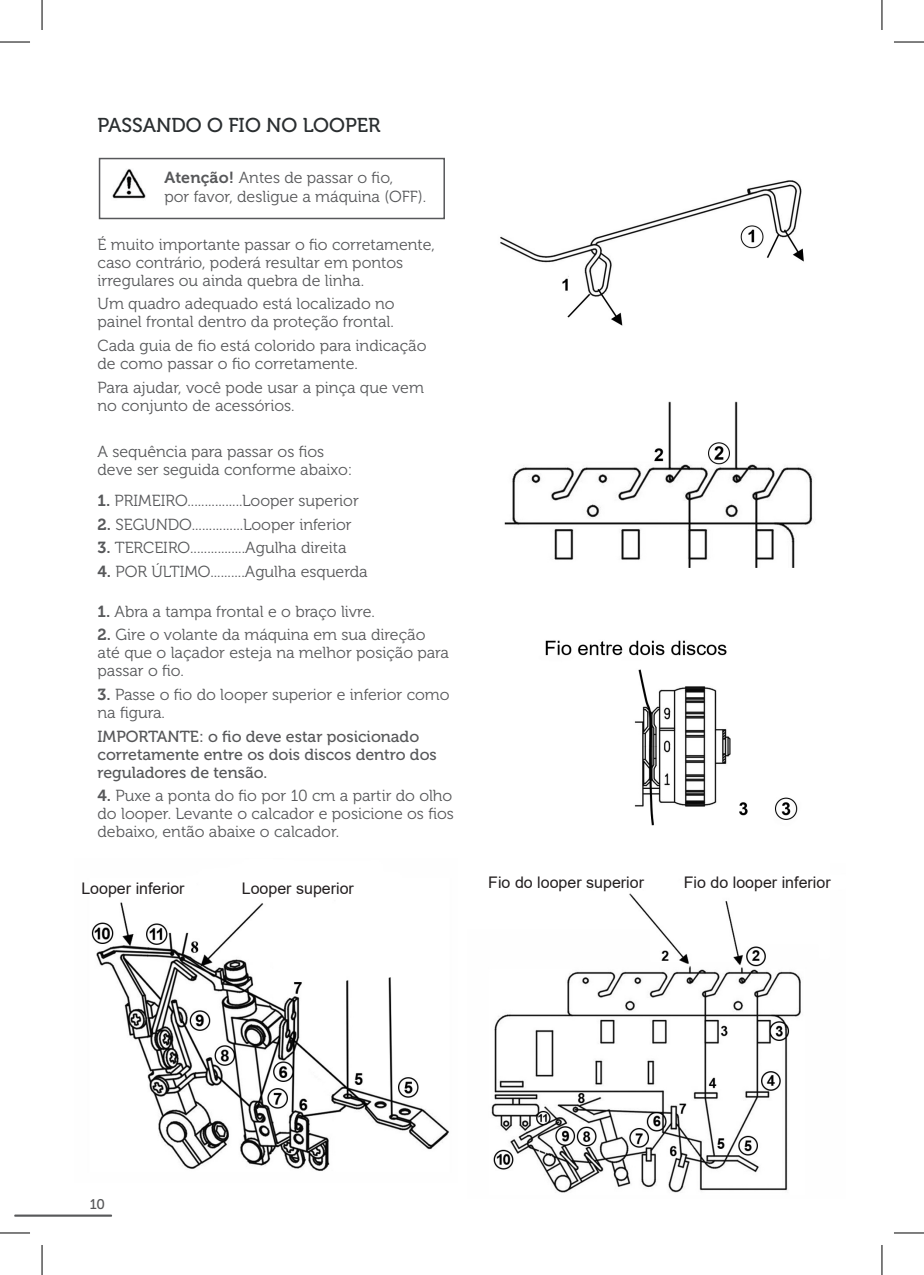
<style>
.page{position:relative;width:924px;height:1275px;background:#fff}
.page>*{position:absolute;margin:0;border:0;box-sizing:border-box;transform-origin:0 0}
.t1{font:20px "Museo 500";color:#2a2e30}
.t2{font:16px/18px "Museo 300";color:#57585a}
.t3{font:16px/18px "Museo 500";color:#57585a}
.t4{font:16px "Arial";color:#231f20}
.t5{font:14px "Museo 500";color:#57585a}
.s1{font-family:"Museo 700"}
</style>
<div class="page">
<hr style="left:14px;top:1214px;width:98px;height:2px;background:#57585a">
<div style="left:99px;top:158px;width:346px;height:61px;border:2px solid #57585a"></div>
<img style="left:112px;top:169px;width:34px;height:30px">
<img style="left:500px;top:180px;width:304px;height:146px">
<img style="left:504px;top:401px;width:309px;height:167px">
<img style="left:545px;top:640px;width:253px;height:186px">
<img style="left:91px;top:902px;width:358px;height:269px">
<img style="left:491px;top:893px;width:310px;height:300px">
<hr style="left:0;top:42px;width:30px;height:1px;background:#000">
<hr style="left:893px;top:42px;width:30px;height:1px;background:#000">
<hr style="left:0;top:1232px;width:30px;height:1px;background:#000">
<hr style="left:893px;top:1232px;width:30px;height:1px;background:#000">
<hr style="left:42px;top:0;width:1px;height:30px;background:#000">
<hr style="left:42px;top:1245px;width:1px;height:30px;background:#000">
<hr style="left:881px;top:0;width:1px;height:30px;background:#000">
<hr style="left:881px;top:1245px;width:1px;height:30px;background:#000">
<p class="t1" style="left:97px;top:114px;width:284px">PASSANDO O FIO NO LOOPER</p>
<p class="t2" style="left:164px;top:168px;width:263px;line-height:19.2px"><span class="s1">Atenção!</span> Antes de passar o fio,<br>por favor, desligue a máquina (OFF).</p>
<p class="t2" style="left:97px;top:235px;width:339px">É muito importante passar o fio corretamente, caso contrário, poderá resultar em pontos irregulares ou ainda quebra de linha.</p>
<p class="t2" style="left:97px;top:295px;width:298px">Um quadro adequado está localizado no painel frontal dentro da proteção frontal.</p>
<p class="t2" style="left:97px;top:337px;width:330px">Cada guia de fio está colorido para indicação de como passar o fio corretamente.</p>
<p class="t2" style="left:97px;top:378px;width:328px">Para ajudar, você pode usar a pinça que vem no conjunto de acessórios.</p>
<p class="t2" style="left:97px;top:442px;width:256px">A sequência para passar os fios deve ser seguida conforme abaixo:</p>
<p class="t2" style="left:97px;top:492px;width:262px"><span class="s1">1.</span> PRIMEIRO................Looper superior</p>
<p class="t2" style="left:97px;top:515px;width:255px"><span class="s1">2.</span> SEGUNDO...............Looper inferior</p>
<p class="t2" style="left:97px;top:539px;width:250px"><span class="s1">3.</span> TERCEIRO................Agulha direita</p>
<p class="t2" style="left:97px;top:563px;width:271px"><span class="s1">4.</span> POR ÚLTIMO..........Agulha esquerda</p>
<p class="t2" style="left:97px;top:602px;width:279px"><span class="s1">1.</span> Abra a tampa frontal e o braço livre.</p>
<p class="t2" style="left:97px;top:626px;width:353px"><span class="s1">2.</span> Gire o volante da máquina em sua direção até que o laçador esteja na melhor posição para passar o fio.</p>
<p class="t2" style="left:97px;top:685px;width:353px"><span class="s1">3.</span> Passe o fio do looper superior e inferior como na figura.</p>
<p class="t3" style="left:97px;top:727px;width:340px">IMPORTANTE: o fio deve estar posicionado corretamente entre os dois discos dentro dos reguladores de tensão.</p>
<p class="t2" style="left:97px;top:787px;width:358px;text-align:justify"><span class="s1">4.</span> Puxe a ponta do fio por 10 cm a partir do olho do looper. Levante o calcador e posicione os fios debaixo, então abaixe o calcador.</p>
<p class="t4" style="left:81px;top:877px;width:105px">Looper inferior</p>
<p class="t4" style="left:242px;top:877px;width:114px">Looper superior</p>
<p class="t4" style="left:488px;top:871px;width:157px">Fio do looper superior</p>
<p class="t4" style="left:683px;top:871px;width:148px">Fio do looper inferior</p>
<p class="t5" style="left:90px;top:1196px;width:17px">10</p>
</div>
